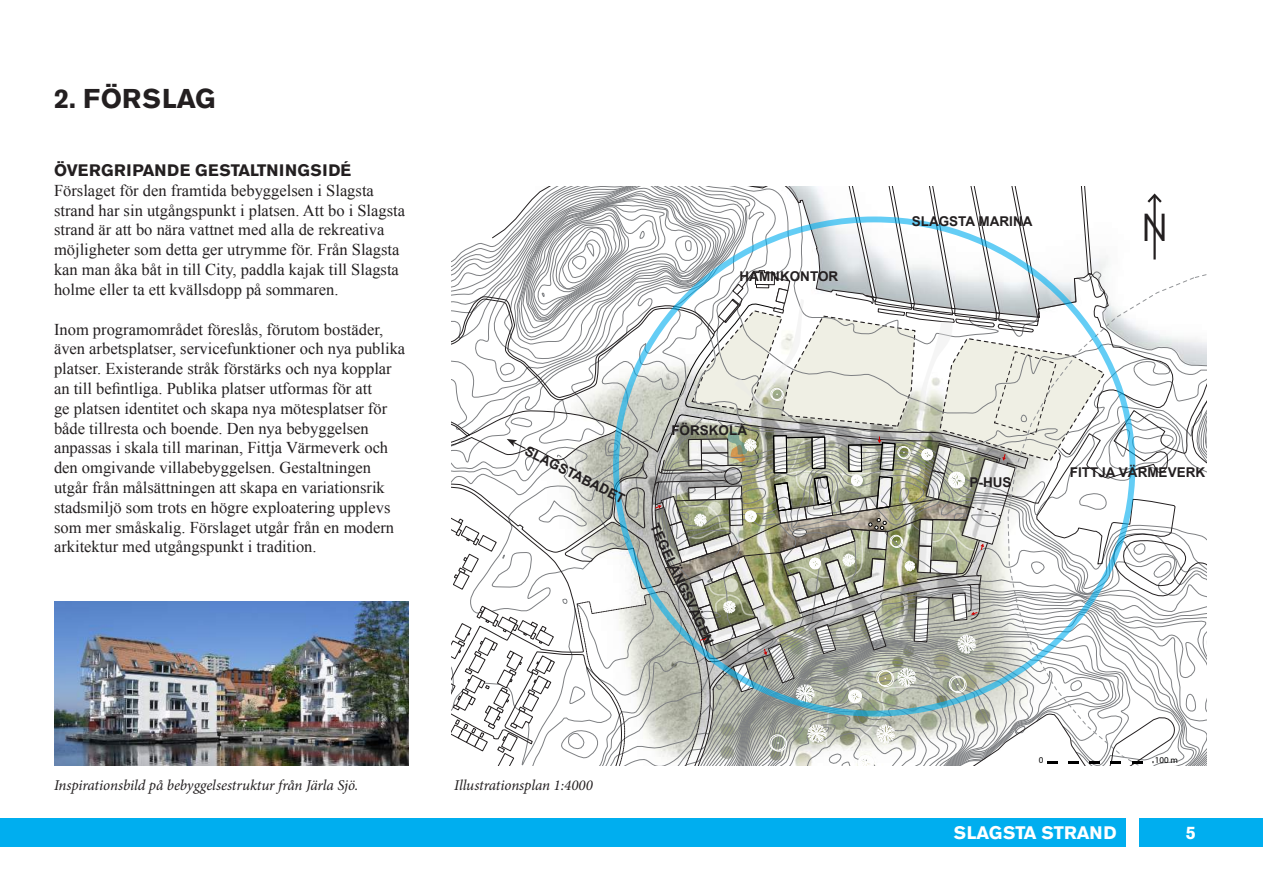
<style>
.page{position:relative;width:1263px;height:893px;background:#fff}
.page>*{position:absolute;margin:0;border:0;box-sizing:border-box;transform-origin:0 0}
.t1{font:39px "Gotham Narrow";color:#231f20}
.t2{font:700 27px "Akzidenz Grotesk BE";letter-spacing:.01em;color:#231f20}
.t3{font:700 18px "Akzidenz Grotesk BE";color:#fff}
.t4{font:16.5px/19.8px "Times New Roman";color:#231f20}
.t5{font:700 16.5px "Akzidenz Grotesk BE";letter-spacing:.04em;color:#231f20}
.t6{font:italic 15px "Minion Pro";letter-spacing:-.01em;color:#231f20}
.t7{font:700 13.5px "Arial";color:#231f20}
.t8{font:9px "Myriad Pro";color:#000}
</style>
<div class="page">
<div style="left:1140px;top:818px;width:123px;height:28px;background:#00aeef"></div>
<div style="left:0;top:818px;width:1125px;height:28px;background:#00aeef"></div>
<img style="left:54px;top:602px;width:355px;height:164px">
<svg style="left:452px;top:187px;width:754px;height:579px"></svg>
<h2 class="t2" style="left:54px;top:83px;width:163px">2. FÖRSLAG</h2>
<p class="t5" style="left:54px;top:161px;width:299px">ÖVERGRIPANDE GESTALTNINGSIDÉ</p>
<p class="t4" style="left:54px;top:180px;width:353px">Förslaget för den framtida bebyggelsen i Slagsta strand har sin utgångspunkt i platsen. Att bo i Slagsta strand är att bo nära vattnet med alla de rekreativa möjligheter som detta ger utrymme för. Från Slagsta kan man åka båt in till City, paddla kajak till Slagsta holme eller ta ett kvällsdopp på sommaren.</p>
<p class="t4" style="left:54px;top:319px;width:353px">Inom programområdet föreslås, förutom bostäder, även arbetsplatser, servicefunktioner och nya publika platser. Existerande stråk förstärks och nya kopplar an till befintliga. Publika platser utformas för att<br>ge platsen identitet och skapa nya mötesplatser för både tillresta och boende. Den nya bebyggelsen anpassas i skala till marinan, Fittja Värmeverk och den omgivande villabebyggelsen. Gestaltningen utgår från målsättningen att skapa en variationsrik stadsmiljö som trots en högre exploatering upplevs som mer småskalig. Förslaget utgår från en modern arkitektur med utgångspunkt i tradition.</p>
<p class="t7" style="left:739px;top:267px;width:100px">HAMNKONTOR</p>
<p class="t7" style="left:530px;top:441px;width:111px;rotate:27deg">SLAGSTABADET</p>
<p class="t7" style="left:671px;top:422px;width:77px">FÖRSKOLA</p>
<p class="t7" style="left:662px;top:520px;width:134px;rotate:65deg">TEGELÄNGSVÄGEN</p>
<p class="t6" style="left:54px;top:775px;width:306px">Inspirationsbild på bebyggelsestruktur från Järla Sjö.</p>
<p class="t6" style="left:454px;top:775px;width:140px">Illustrationsplan 1:4000</p>
<p class="t7" style="left:912px;top:213px;width:122px">SLAGSTA MARINA</p>
<h1 class="t1" style="left:1141px;top:203px;width:28px">N</h1>
<p class="t7" style="left:970px;top:473px;width:43px">P-HUS</p>
<p class="t7" style="left:1070px;top:463px;width:137px">FITTJA VÄRMEVERK</p>
<p class="t8" style="left:1039px;top:754px;width:6px">0</p>
<p class="t8" style="left:1155px;top:754px;width:25px">100 m</p>
<p class="t3" style="left:954px;top:822px;width:164px">SLAGSTA STRAND</p>
<p class="t3" style="left:1186px;top:822px;width:12px">5</p>
</div>
